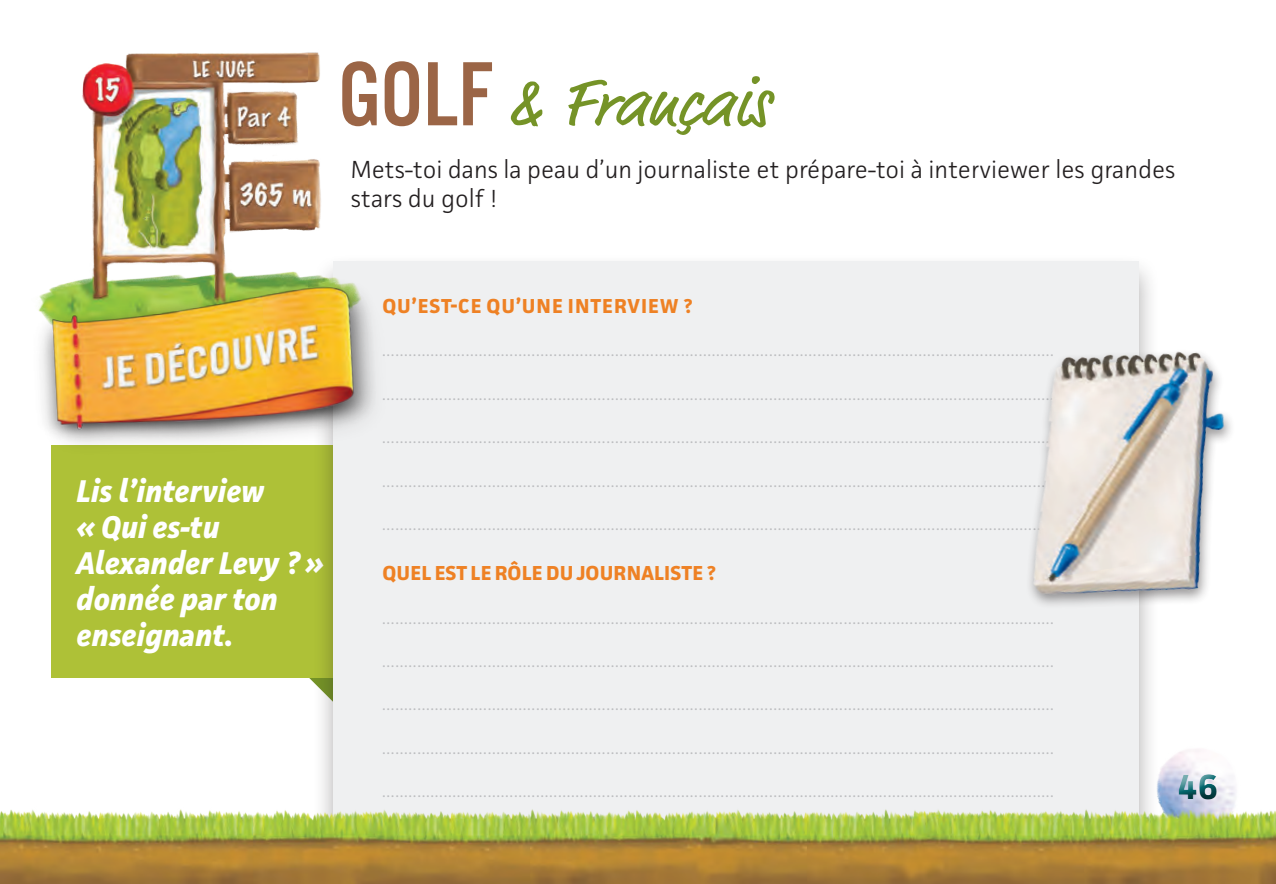
<style>
.page{position:relative;width:1276px;height:884px;background:#fff}
.page>*{position:absolute;margin:0;border:0;box-sizing:border-box;transform-origin:0 0}
.TITRE{font:69.75px "Market OT";color:#759327}
.t1{font:700 35.1px "Facit";color:#05686f}
.consigne{font:italic 700 31.5px/36px "Facit";color:#fff}
.legende_titre{font:300 24.75px/29.2px "Facit";color:#231f20}
.Texte{font:300 20.25px "Facit";color:#bcbdc0}
.sous_titre_gras_noir{font:700 20.25px "Facit";letter-spacing:.01em;color:#ee8124}
.sous_titre_gras_noir-2{font:700 20.25px "Facit";letter-spacing:.05em;color:#ee8124}
.s1{font-family:"Alternate Got No 3 D";font-size:94.5px;color:#9b6546}
</style>
<div class="page">
<div style="left:51px;top:445px;width:283px;height:233px;background:#aec137"></div>
<div style="left:313px;top:253px;width:847px;height:630px;background:#231f20;opacity:.38"></div>
<div style="left:334px;top:262px;width:805px;height:621px;background:#eff0f1"></div>
<img style="left:1030px;top:300px;width:201px;height:354px">
<img style="left:82px;top:52px;width:303px;height:216px">
<img style="left:38px;top:268px;width:337px;height:266px">
<img style="left:0;top:739px;width:1276px;height:144px">
<div style="left:1164px;top:752px;width:69px;height:52px;background:#fff"></div>
<div style="left:1164px;top:759px;width:73px;height:61px;background:#231f20;opacity:.75"></div>
<p class="TITRE" style="left:338px;top:61px;width:433px"><span class="s1">GOLF</span> &amp; Français</p>
<p class="legende_titre" style="left:351px;top:154px;width:826px">Mets-toi dans la peau d’un journaliste et prépare-toi à interviewer les grandes stars du golf !</p>
<p class="consigne" style="left:77px;top:472px;width:249px">Lis l’interview<br>« Qui es-tu<br>Alexander Levy ? » donnée par ton enseignant.</p>
<p class="sous_titre_gras_noir-2" style="left:382px;top:293px;width:311px">QU’EST-CE QU’UNE INTERVIEW ?</p>
<p class="Texte" style="left:382px;top:336px;width:674px">.........................................................................................................................................................</p>
<p class="Texte" style="left:382px;top:380px;width:674px">.........................................................................................................................................................</p>
<p class="Texte" style="left:382px;top:423px;width:674px">.........................................................................................................................................................</p>
<p class="Texte" style="left:382px;top:467px;width:674px">.........................................................................................................................................................</p>
<p class="Texte" style="left:382px;top:510px;width:674px">.........................................................................................................................................................</p>
<p class="sous_titre_gras_noir" style="left:382px;top:560px;width:335px">QUEL EST LE RÔLE DU JOURNALISTE ?</p>
<p class="Texte" style="left:382px;top:603px;width:674px">.........................................................................................................................................................</p>
<p class="Texte" style="left:382px;top:647px;width:674px">.........................................................................................................................................................</p>
<p class="Texte" style="left:382px;top:690px;width:674px">.........................................................................................................................................................</p>
<p class="Texte" style="left:382px;top:734px;width:674px">.........................................................................................................................................................</p>
<p class="Texte" style="left:382px;top:777px;width:674px">.........................................................................................................................................................</p>
<h2 class="t1" style="left:1177px;top:764px;width:42px">46</h2>
</div>
